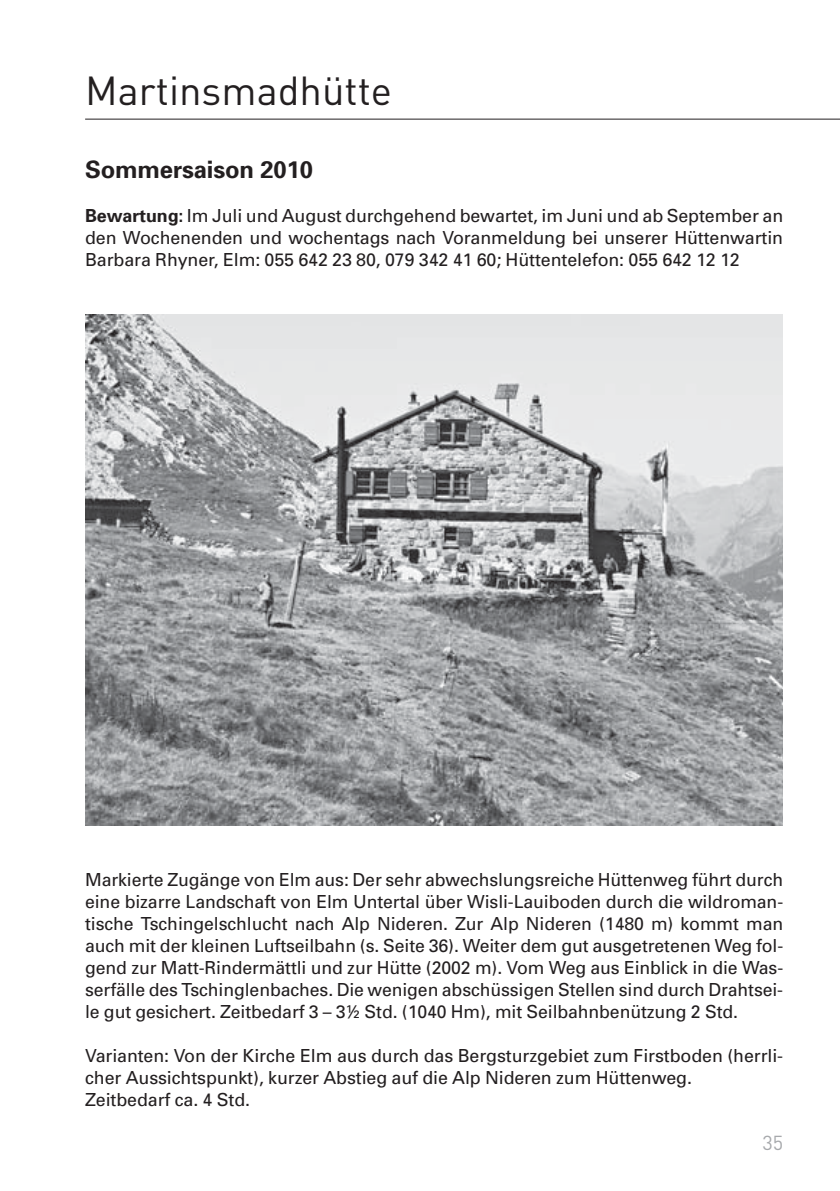
<style>
.page{position:relative;width:840px;height:1191px;background:#fff}
.page>*{position:absolute;margin:0;border:0;box-sizing:border-box;transform-origin:0 0}
.t1{font:40px "DIN";color:#231f20}
.t2{font:700 24px "Univers";letter-spacing:-.005em;color:#231f20}
.t3{font:20px "DIN";color:#a7a9ac}
.t4{font:18px/22px "Univers";letter-spacing:-.005em;color:#231f20;text-align:justify}
.s1{font-weight:700}
</style>
<div class="page">
<hr style="left:85px;top:119px;width:754px;height:1px;background:#231f20">
<img style="left:85px;top:315px;width:697px;height:510px">
<h1 class="t1" style="left:85px;top:76px;width:308px">Martinsmadhütte</h1>
<h2 class="t2" style="left:85px;top:160px;width:229px">Sommersaison 2010</h2>
<p class="t4" style="left:85px;top:206px;width:699px"><span class="s1">Bewartung:</span> Im Juli und August durchgehend bewartet, im Juni und ab September an den Wochenenden und wochentags nach Voranmeldung bei unserer Hüttenwartin Barbara Rhyner, Elm: 055 642 23 80, 079 342 41 60; Hüttentelefon: 055 642 12 12</p>
<p class="t4" style="left:85px;top:870px;width:699px">Markierte Zugänge von Elm aus: Der sehr abwechslungsreiche Hüttenweg führt durch eine bizarre Landschaft von Elm Untertal über Wisli-Lauiboden durch die wildroman&shy;tische Tschingelschlucht nach Alp Nideren. Zur Alp Nideren (1480 m) kommt man auch mit der kleinen Luftseilbahn (s. Seite 36). Weiter dem gut ausgetretenen Weg fol&shy;gend zur Matt-Rindermättli und zur Hütte (2002 m). Vom Weg aus Einblick in die Was&shy;serfälle des Tschinglenbaches. Die wenigen abschüssigen Stellen sind durch Drahtsei&shy;le gut gesichert. Zeitbedarf 3 – 3½ Std. (1040 Hm), mit Seilbahnbenützung 2 Std.</p>
<p class="t4" style="left:85px;top:1046px;width:699px;text-align:left">Varianten: Von der Kirche Elm aus durch das Bergsturzgebiet zum Firstboden (herrli&shy;cher Aussichtspunkt), kurzer Abstieg auf die Alp Nideren zum Hüttenweg.<br>Zeitbedarf ca. 4 Std.</p>
<p class="t3" style="left:761px;top:1135px;width:22px">35</p>
</div>
